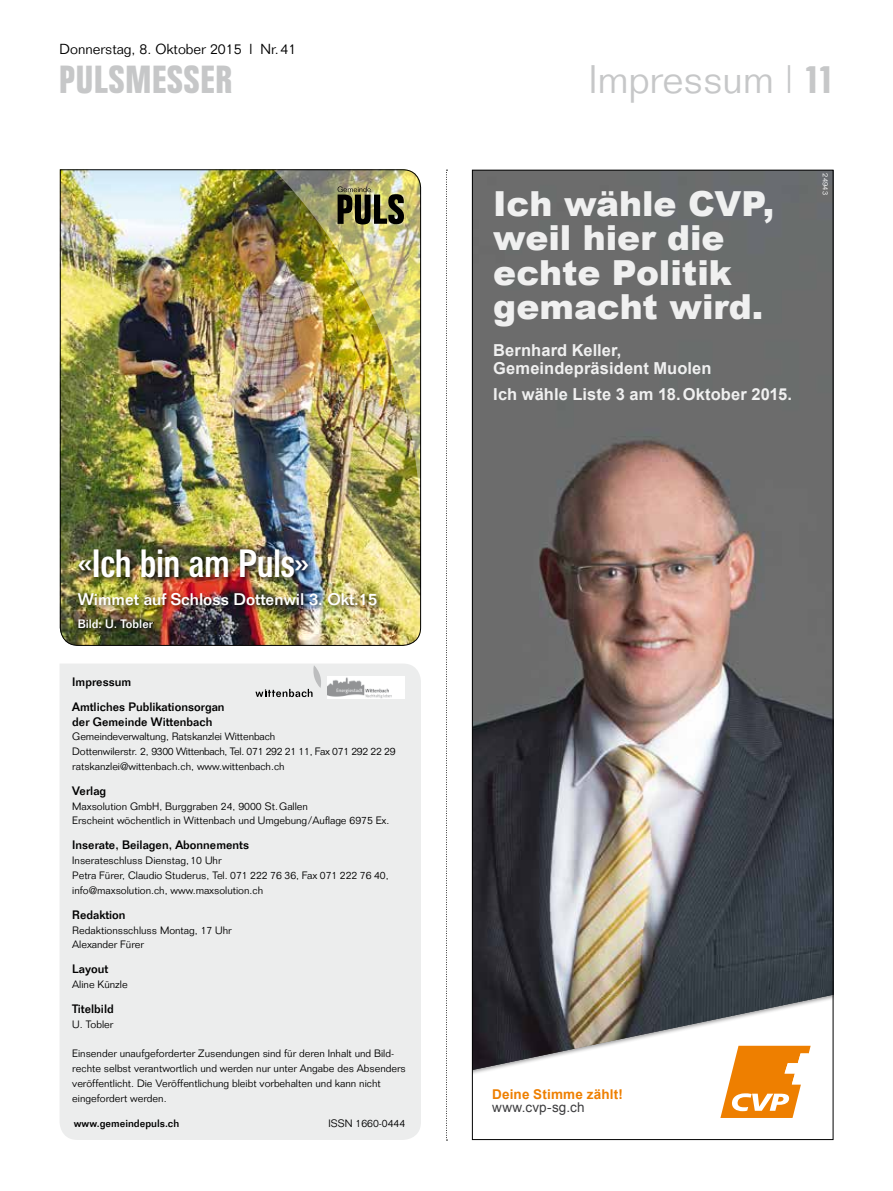
<style>
.page{position:relative;width:893px;height:1191px;background:#fff}
.page>*{position:absolute;margin:0;border:0;box-sizing:border-box;transform-origin:0 0}
.t1{font:500 39px "Folio Condensed BQ";color:#fff}
.t2{font:300 39px "Folio";color:#c6c7c8}
.t3{font:700 39px "Folio Condensed BQ";letter-spacing:.03em;color:#c6c7c8}
.t4{font:900 34.5px/34.5px "Arial";color:#fff}
.t5{font:700 16.5px/18px "Arial";letter-spacing:.005em;color:#fff}
.t6{font:500 16.5px "Folio";color:#fff}
.t7{font:300 14.25px "Folio";color:#000}
.t8{font:700 13.5px/13.5px "Arial";letter-spacing:.015em;color:#ee7f00}
.t9{font:500 12px/25.2px "Folio";color:#000}
.t10{font:500 12px "Folio";color:#fff}
.t11{font:300 10.5px/14.7px "Folio";color:#000}
.t12{font:500 10.5px "Folio";color:#000}
.t13{font:300 7.5px "Folio";letter-spacing:.02em;color:#fff}
.s1{font-family:"Folio Condensed BQ";font-weight:700}
.s2{font-weight:400;color:#3d3d3f}
</style>
<div class="page">
<svg style="left:446px;top:170px;width:1px;height:970px"></svg>
<div style="left:60px;top:664px;width:361px;height:476px;background:#eceded"></div>
<svg style="left:255px;top:665px;width:66px;height:32px"></svg>
<img style="left:328px;top:677px;width:76px;height:21px">
<img style="left:474px;top:172px;width:357px;height:816px">
<div style="left:472px;top:988px;width:361px;height:151px;background:#3d3d3f;opacity:.5"></div>
<svg style="left:720px;top:1045px;width:91px;height:73px"></svg>
<img style="left:60px;top:169px;width:361px;height:477px">
<h3 class="t7" style="left:60px;top:40px;width:238px">Donnerstag, 8. Oktober 2015 l Nr.41</h3>
<h1 class="t3" style="left:60px;top:58px;width:174px">PULSMESSER</h1>
<p class="t2" style="left:589px;top:56px;width:246px">Impressum | <span class="s1">11</span></p>
<p class="t1" style="left:78px;top:541px;width:233px">«Ich bin am Puls»</p>
<p class="t6" style="left:78px;top:589px;width:301px">Wimmet auf Schloss Dottenwil 3. Okt.15</p>
<p class="t10" style="left:78px;top:616px;width:77px">Bild: U. Tobler</p>
<p class="t9" style="left:72px;top:668px;width:154px">Impressum<br>Amtliches Publikationsorgan</p>
<p class="t9" style="left:72px;top:708px;width:142px">der Gemeinde Wittenbach</p>
<p class="t11" style="left:72px;top:729px;width:325px">Gemeindeverwaltung, Ratskanzlei Wittenbach<br>Dottenwilerstr. 2, 9300 Wittenbach, Tel. 071 292 21 11, Fax 071 292 22 29 ratskanzlei@wittenbach.ch, www.wittenbach.ch</p>
<p class="t9" style="left:72px;top:778px;width:36px">Verlag</p>
<p class="t11" style="left:72px;top:798px;width:319px">Maxsolution GmbH, Burggraben 24, 9000 St.Gallen<br>Erscheint wöchentlich in Wittenbach und Umgebung/Auflage 6975 Ex.</p>
<p class="t9" style="left:72px;top:832px;width:178px">Inserate, Beilagen, Abonnements</p>
<p class="t11" style="left:72px;top:853px;width:318px">Inserateschluss Dienstag, 10 Uhr<br>Petra Fürer, Claudio Studerus, Tel. 071 222 76 36, Fax 071 222 76 40, info@maxsolution.ch, www.maxsolution.ch</p>
<p class="t9" style="left:72px;top:901px;width:55px">Redaktion</p>
<p class="t11" style="left:72px;top:922px;width:161px">Redaktionsschluss Montag, 17 Uhr<br>Alexander Fürer</p>
<p class="t9" style="left:72px;top:956px;width:38px">Layout</p>
<p class="t11" style="left:72px;top:977px;width:57px">Aline Künzle</p>
<p class="t9" style="left:72px;top:996px;width:43px">Titelbild</p>
<p class="t11" style="left:72px;top:1017px;width:43px">U. Tobler</p>
<p class="t11" style="left:72px;top:1046px;width:335px">Einsender unaufgeforderter Zusendungen sind für deren Inhalt und Bild&shy;rechte selbst verantwortlich und werden nur unter Angabe des Absenders veröffentlicht. Die Veröffentlichung bleibt vorbehalten und kann nicht eingefordert werden.</p>
<p class="t12" style="left:74px;top:1116px;width:107px">www.gemeindepuls.ch</p>
<p class="t11" style="left:328px;top:1115px;width:78px">ISSN 1660-0444</p>
<h2 class="t4" style="left:493px;top:187px;width:283px">Ich wähle CVP, weil hier die echte Politik gemacht wird.</h2>
<h3 class="t5" style="left:493px;top:341px;width:220px">Bernhard Keller,<br>Gemeindepräsident Muolen</h3>
<h3 class="t5" style="left:493px;top:386px;width:300px">Ich wähle Liste 3 am 18.Oktober 2015.</h3>
<p class="t13" style="left:830px;top:173px;width:23px;rotate:90deg">24943</p>
<p class="t8" style="left:492px;top:1087px;width:132px">Deine Stimme zählt! <span class="s2">www.cvp-sg.ch</span></p>
</div>
